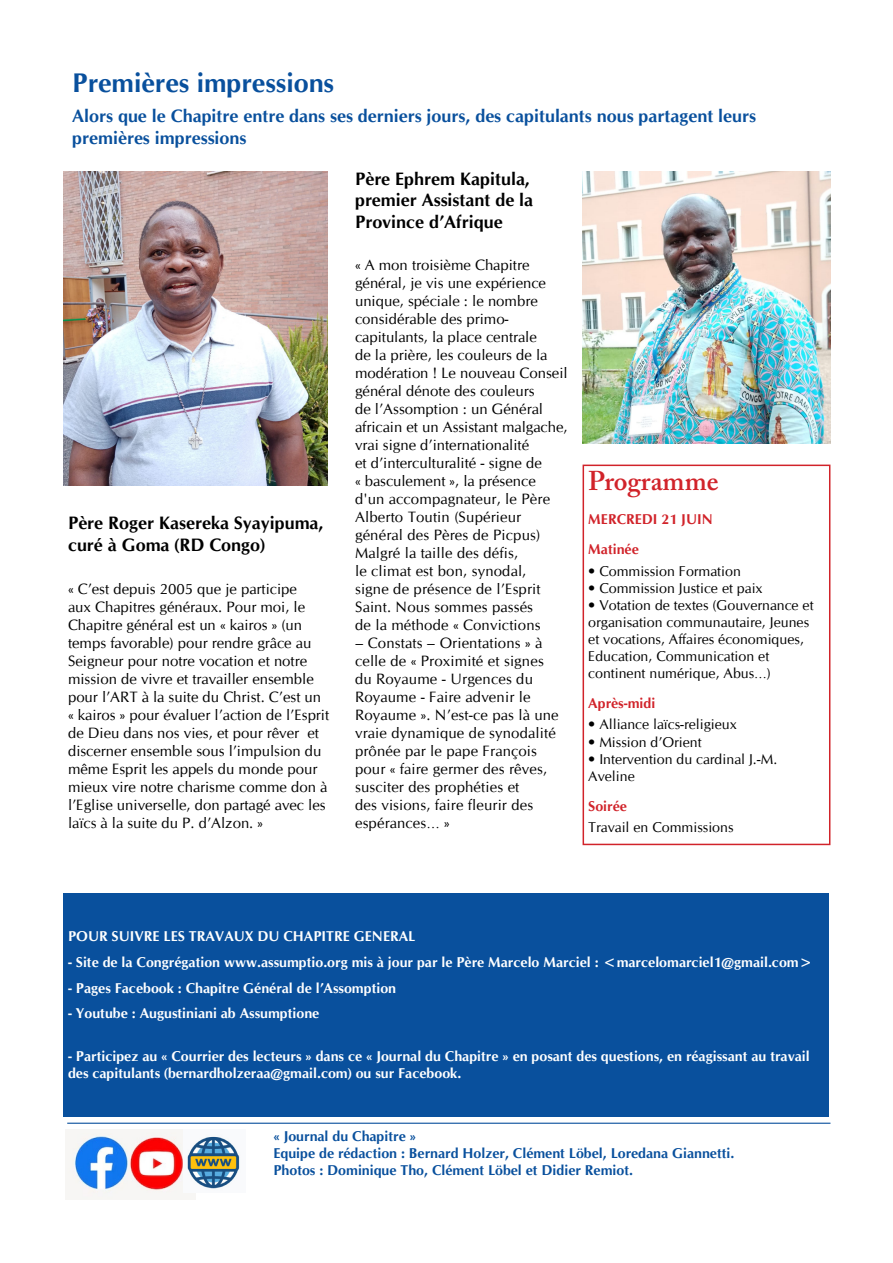
<style>
.page{position:relative;width:893px;height:1263px;background:#fff}
.page>*{position:absolute;margin:0;border:0;box-sizing:border-box;transform-origin:0 0}
._1_titolo_articolo{font:700 27px "CG Omega";color:#09509d}
._1_titolo_articolo-2{font:600 27px "Adobe Caslon Pro";color:#d1232a}
._1_titolo_articolo-3{font:700 18px/21.6px "CG Omega";color:#000}
._1_titolo_articolo-4{font:700 18px/21.6px "CG Omega";color:#09509d}
.Normale{font:15px/18px "CG Omega";color:#000}
.Normale-2{font:700 14.25px/17.1px "CG Omega";color:#fff}
.Normale-3{font:14.25px/17.1px "CG Omega";color:#000}
.Normale-4{font:700 14.25px "CG Omega";color:#09509d}
.Normale-5{font:700 14.25px "CG Omega";color:#d1232a}
</style>
<div class="page">
<div style="left:583px;top:465px;width:247px;height:380px;border:2px solid #d1232a"></div>
<hr style="left:67px;top:1123px;width:763px;height:1px;background:#09509d">
<img style="left:65px;top:1130px;width:63px;height:69px">
<img style="left:128px;top:1130px;width:67px;height:69px">
<img style="left:184px;top:1130px;width:56px;height:62px">
<div style="left:64px;top:892px;width:765px;height:224px;background:#09509d"></div>
<img style="left:64px;top:171px;width:263px;height:315px">
<img style="left:583px;top:171px;width:247px;height:272px">
<p class="_1_titolo_articolo" style="left:72px;top:67px;width:263px">Premières impressions</p>
<p class="_1_titolo_articolo-4" style="left:72px;top:105px;width:685px">Alors que le Chapitre entre dans ses derniers jours, des capitulants nous partagent leurs premières impressions</p>
<p class="_1_titolo_articolo-3" style="left:355px;top:167px;width:180px">Père Ephrem Kapitula, premier Assistant de la<br>Province d’Afrique</p>
<p class="Normale" style="left:355px;top:256px;width:214px">« A mon troisième Chapitre général, je vis une expérience unique, spéciale : le nombre considérable des primo&shy;capitulants, la place centrale<br>de la prière, les couleurs de la modération ! Le nouveau Conseil général dénote des couleurs<br>de l’Assomption : un Général africain et un Assistant malgache, vrai signe d’internationalité<br>et d’interculturalité - signe de<br>« basculement », la présence d'un accompagnateur, le Père<br>Alberto Toutin (Supérieur général des Pères de Picpus)</p>
<p class="Normale" style="left:355px;top:544px;width:187px">Malgré la taille des défis,<br>le climat est bon, synodal, signe de présence de l’Esprit<br>Saint. Nous sommes passés de la méthode « Convictions</p>
<p class="Normale" style="left:355px;top:634px;width:205px">– Constats – Orientations » à celle de « Proximité et signes du Royaume - Urgences du<br>Royaume - Faire advenir le<br>Royaume ». N’est-ce pas là une vraie dynamique de synodalité prônée par le pape François pour « faire germer des rêves, susciter des prophéties et<br>des visions, faire fleurir des espérances… »</p>
<p class="_1_titolo_articolo-2" style="left:588px;top:465px;width:132px">Programme</p>
<p class="Normale-5" style="left:588px;top:511px;width:126px">MERCREDI 21 JUIN</p>
<p class="Normale-5" style="left:588px;top:541px;width:52px">Matinée</p>
<p class="Normale-3" style="left:588px;top:562px;width:154px">• Commission Formation</p>
<p class="Normale-3" style="left:588px;top:579px;width:176px">• Commission Justice et paix</p>
<p class="Normale-3" style="left:588px;top:596px;width:227px">• Votation de textes (Gouvernance et organisation communautaire, Jeunes et vocations, Affaires économiques, Education, Communication et continent numérique, Abus…)</p>
<p class="Normale-5" style="left:588px;top:695px;width:68px">Après-midi</p>
<p class="Normale-3" style="left:588px;top:716px;width:150px">• Alliance laïcs-religieux</p>
<p class="Normale-3" style="left:588px;top:733px;width:115px">• Mission d’Orient</p>
<p class="Normale-3" style="left:588px;top:750px;width:191px">• Intervention du cardinal J.-M.<br>Aveline</p>
<p class="Normale-5" style="left:588px;top:797px;width:40px">Soirée</p>
<p class="Normale-3" style="left:588px;top:819px;width:147px">Travail en Commissions</p>
<p class="_1_titolo_articolo-3" style="left:68px;top:512px;width:257px">Père Roger Kasereka Syayipuma, curé à Goma (RD Congo)</p>
<p class="Normale" style="left:68px;top:580px;width:263px">« C’est depuis 2005 que je participe<br>aux Chapitres généraux. Pour moi, le Chapitre général est un « kairos » (un temps favorable) pour rendre grâce au Seigneur pour notre vocation et notre mission de vivre et travailler ensemble pour l’ART à la suite du Christ. C’est un « kairos » pour évaluer l’action de l’Esprit de Dieu dans nos vies, et pour rêver et discerner ensemble sous l’impulsion du même Esprit les appels du monde pour mieux vire notre charisme comme don à l’Eglise universelle, don partagé avec les laïcs à la suite du P. d’Alzon. »</p>
<p class="Normale-2" style="left:68px;top:928px;width:349px">POUR SUIVRE LES TRAVAUX DU CHAPITRE GENERAL</p>
<p class="Normale-2" style="left:68px;top:953px;width:746px">- Site de la Congrégation www.assumptio.org mis à jour par le Père Marcelo Marciel : &lt;marcelomarciel1@gmail.com&gt;</p>
<p class="Normale-2" style="left:68px;top:979px;width:330px">- Pages Facebook : Chapitre Général de l’Assomption</p>
<p class="Normale-2" style="left:68px;top:1005px;width:253px">- Youtube : Augustiniani ab Assumptione</p>
<p class="Normale-2" style="left:68px;top:1047px;width:743px">- Participez au « Courrier des lecteurs » dans ce « Journal du Chapitre » en posant des questions, en réagissant au travail des capitulants (bernardholzeraa@gmail.com) ou sur Facebook.</p>
<p class="Normale-4" style="left:273px;top:1127px;width:144px">« Journal du Chapitre »</p>
<p class="Normale-4" style="left:273px;top:1144px;width:462px">Equipe de rédaction : Bernard Holzer, Clément Löbel, Loredana Giannetti.</p>
<p class="Normale-4" style="left:273px;top:1161px;width:361px">Photos : Dominique Tho, Clément Löbel et Didier Remiot.</p>
</div>
